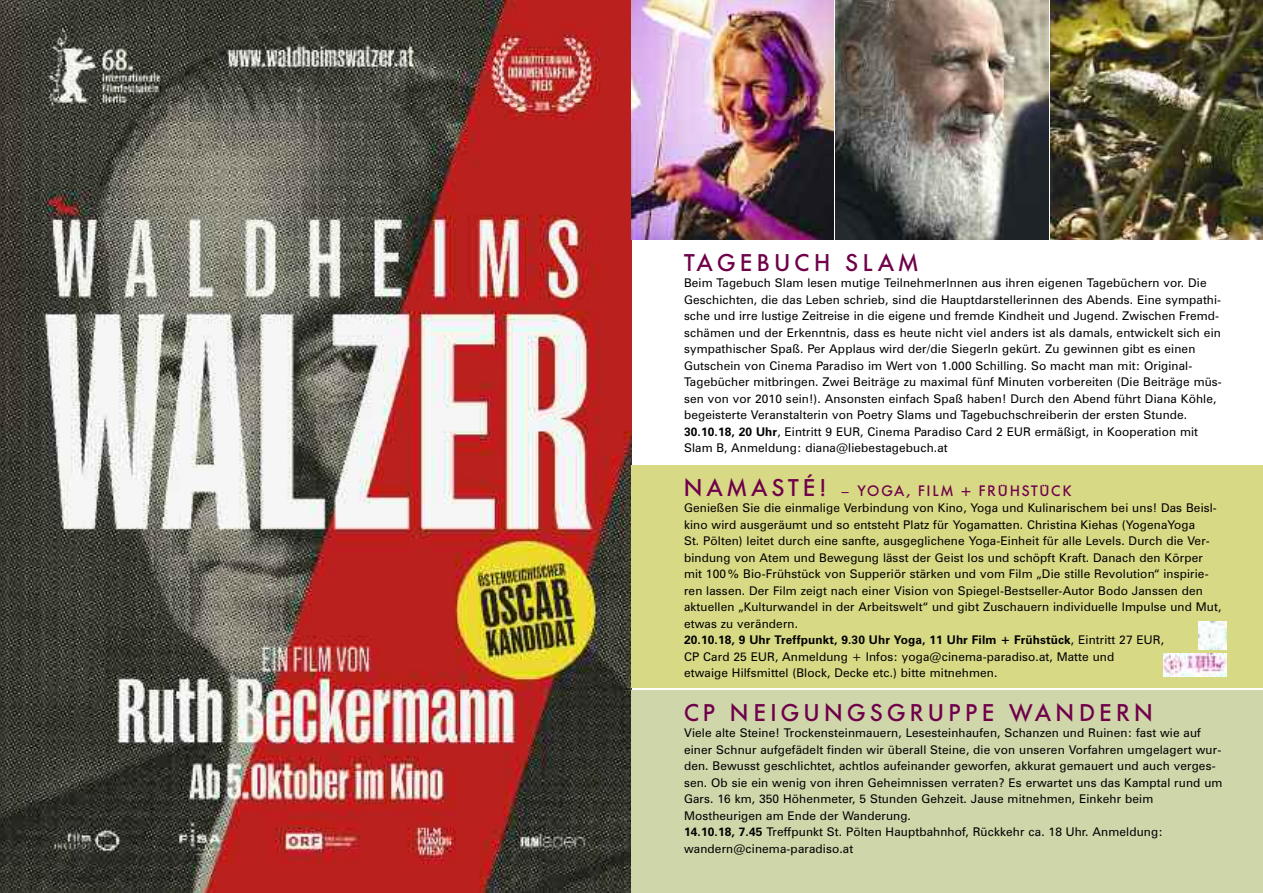
<style>
.page{position:relative;width:1263px;height:893px;background:#fff}
.page>*{position:absolute;margin:0;border:0;box-sizing:border-box;transform-origin:0 0}
.t1{font:500 24px "Futura BQ";letter-spacing:.17em;color:#6f0049}
.t2{font:500 15px "Futura BQ";letter-spacing:.115em;color:#6f0049}
.t3{font:12px/16.5px "Zurich BT";letter-spacing:.01em;color:#000}
.s1{font-weight:700}
.s2{font-size:24px}
</style>
<div class="page">
<img style="left:0;top:0;width:631px;height:893px">
<div style="left:631px;top:465px;width:632px;height:223px;background:#d8d985"></div>
<div style="left:631px;top:690px;width:632px;height:203px;background:#ced6aa"></div>
<img style="left:1164px;top:654px;width:63px;height:23px">
<img style="left:1198px;top:621px;width:28px;height:28px">
<img style="left:631px;top:0;width:202px;height:240px">
<img style="left:836px;top:0;width:212px;height:240px">
<img style="left:1050px;top:0;width:213px;height:240px">
<h1 class="t1" style="left:684px;top:249px;width:236px">TAGEBUCH SLAM</h1>
<p class="t3" style="left:684px;top:276px;width:539px">Beim Tagebuch Slam lesen mutige TeilnehmerInnen aus ihren eigenen Tagebüchern vor. Die Geschichten, die das Leben schrieb, sind die Hauptdarstellerinnen des Abends. Eine sympathi&shy;sche und irre lustige Zeitreise in die eigene und fremde Kindheit und Jugend. Zwischen Fremd&shy;schämen und der Erkenntnis, dass es heute nicht viel anders ist als damals, entwickelt sich ein sympathischer Spaß. Per Applaus wird der/die SiegerIn gekürt. Zu gewinnen gibt es einen Gutschein von Cinema Paradiso im Wert von 1.000 Schilling. So macht man mit: Original-Tagebücher mitbringen. Zwei Beiträge zu maximal fünf Minuten vorbereiten (Die Beiträge müs&shy;sen von vor 2010 sein!). Ansonsten einfach Spaß haben! Durch den Abend führt Diana Köhle, begeisterte Veranstalterin von Poetry Slams und Tagebuchschreiberin der ersten Stunde.<br><span class="s1">30.10.18, 20 Uhr</span>, Eintritt 9 EUR, Cinema Paradiso Card 2 EUR ermäßigt, in Kooperation mit Slam B, Anmeldung: diana@liebestagebuch.at</p>
<p class="t2" style="left:684px;top:482px;width:389px"><span class="s2">NAMASTÉ!</span> – YOGA, FILM + FRÜHSTÜCK</p>
<p class="t3" style="left:684px;top:501px;width:539px">Genießen Sie die einmalige Verbindung von Kino, Yoga und Kulinarischem bei uns! Das Beisl&shy;kino wird ausgeräumt und so entsteht Platz für Yogamatten. Christina Kiehas (YogenaYoga<br>St. Pölten) leitet durch eine sanfte, ausgeglichene Yoga-Einheit für alle Levels. Durch die Ver&shy;bindung von Atem und Bewegung lässt der Geist los und schöpft Kraft. Danach den Körper mit 100% Bio-Frühstück von Supperiör stärken und vom Film „Die stille Revolution“ inspirie&shy;ren lassen. Der Film zeigt nach einer Vision von Spiegel-Bestseller-Autor Bodo Janssen den aktuellen „Kulturwandel in der Arbeitswelt“ und gibt Zuschauern individuelle Impulse und Mut, etwas zu verändern.<br><span class="s1">20.10.18, 9 Uhr Treffpunkt, 9.30 Uhr Yoga, 11 Uhr Film + Frühstück</span>, Eintritt 27 EUR,<br>CP Card 25 EUR, Anmeldung + Infos: yoga@cinema-paradiso.at, Matte und<br>etwaige Hilfsmittel (Block, Decke etc.) bitte mitnehmen.</p>
<h1 class="t1" style="left:684px;top:699px;width:471px">CP NEIGUNGSGRUPPE WANDERN</h1>
<p class="t3" style="left:684px;top:726px;width:540px">Viele alte Steine! Trockensteinmauern, Lesesteinhaufen, Schanzen und Ruinen: fast wie auf einer Schnur aufgefädelt finden wir überall Steine, die von unseren Vorfahren umgelagert wur&shy;den. Bewusst geschlichtet, achtlos aufeinander geworfen, akkurat gemauert und auch verges&shy;sen. Ob sie ein wenig von ihren Geheimnissen verraten? Es erwartet uns das Kamptal rund um Gars. 16 km, 350 Höhenmeter, 5 Stunden Gehzeit. Jause mitnehmen, Einkehr beim Mostheurigen am Ende der Wanderung.<br><span class="s1">14.10.18, 7.45</span> Treffpunkt St. Pölten Hauptbahnhof, Rückkehr ca. 18 Uhr. Anmeldung: wandern@cinema-paradiso.at</p>
</div>
